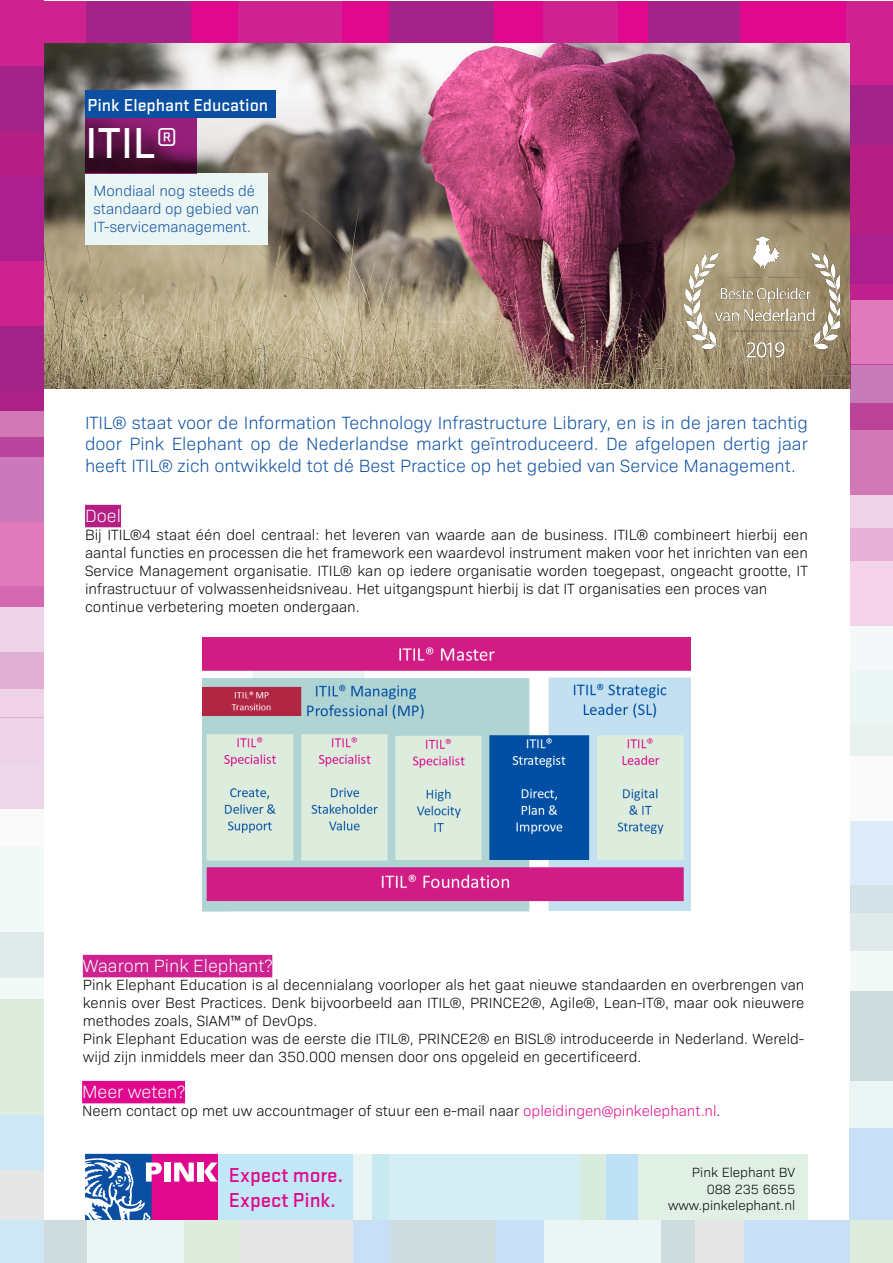
<style>
.page{position:relative;width:893px;height:1263px;background:#fff}
.page>*{position:absolute;margin:0;border:0;box-sizing:border-box;transform-origin:0 0}
.Titel{font:500 45px "Stratum 2";color:#fff}
.Expect_more{font:500 21px "Stratum 2";color:#e0088c}
.Broodtekst{font:300 18px/21.6px "Bio Sans";color:#0a4fa2;text-align:justify}
.Pink_facts_label{font:300 18px "Bio Sans";color:#fff}
.Boventitel{font:500 18px "Stratum 2";color:#fff}
.Broodtekst-2{font:300 15px/18px "Bio Sans";color:#000;text-align:justify}
.Inleiding{font:300 15px "Bio Sans";color:#000}
.Broodtekst-3{font:300 15px "Bio Sans";color:#0a4fa2}
.Broodtekst-4{font:300 13.5px "Bio Sans";color:#000}
.s1{color:#e0088c}
</style>
<div class="page">
<img style="left:44px;top:43px;width:806px;height:345px">
<div style="left:85px;top:173px;width:183px;height:71px;background:#ebf5f3"></div>
<svg style="left:86px;top:118px;width:111px;height:55px"></svg>
<div style="left:86px;top:90px;width:190px;height:28px;background:#0a4fa2"></div>
<div style="left:85px;top:505px;width:36px;height:22px;background:#b51e83"></div>
<svg style="left:85px;top:1154px;width:133px;height:66px"></svg>
<div style="left:218px;top:1154px;width:135px;height:66px;background:#c2e7f6"></div>
<div style="left:580px;top:1154px;width:26px;height:66px;background:#d8ecdd"></div>
<div style="left:606px;top:1154px;width:32px;height:66px;background:#bee1f6"></div>
<div style="left:638px;top:1154px;width:170px;height:66px;background:#e0f0e4"></div>
<div style="left:353px;top:1154px;width:19px;height:66px;background:#e9f5f5"></div>
<div style="left:388px;top:1154px;width:192px;height:66px;background:#d5eef3"></div>
<div style="left:372px;top:1154px;width:16px;height:66px;background:#c8e9f0"></div>
<img style="left:685px;top:236px;width:155px;height:126px">
<div style="left:1px;top:1px;width:43px;height:65px;background:#ce2290"></div>
<div style="left:1px;top:66px;width:43px;height:98px;background:#a32388"></div>
<div style="left:1px;top:131px;width:43px;height:65px;background:#b51e83"></div>
<div style="left:1px;top:176px;width:43px;height:85px;background:#ab208e"></div>
<div style="left:1px;top:261px;width:43px;height:92px;background:#ce2290"></div>
<div style="left:1px;top:326px;width:43px;height:85px;background:#a32388"></div>
<svg style="left:1px;top:411px;width:43px;height:26px"></svg>
<svg style="left:1px;top:437px;width:43px;height:85px;fill:#cc79bb"></svg>
<div style="left:42px;top:1px;width:44px;height:42px;background:#ce2290"></div>
<div style="left:86px;top:1px;width:105px;height:42px;background:#a32388"></div>
<div style="left:238px;top:1px;width:104px;height:42px;background:#ce2290"></div>
<div style="left:191px;top:1px;width:47px;height:42px;background:#e0088c"></div>
<div style="left:342px;top:1px;width:48px;height:42px;background:#e0088c"></div>
<div style="left:390px;top:1px;width:104px;height:42px;background:#a32388"></div>
<div style="left:542px;top:1px;width:76px;height:42px;background:#ce2290"></div>
<div style="left:494px;top:1px;width:48px;height:42px;background:#e0088c"></div>
<div style="left:618px;top:1px;width:30px;height:42px;background:#e0088c"></div>
<div style="left:648px;top:1px;width:122px;height:42px;background:#a32388"></div>
<div style="left:846px;top:1px;width:47px;height:42px;background:#ce2290"></div>
<div style="left:740px;top:1px;width:106px;height:42px;background:#e0088c"></div>
<div style="left:850px;top:39px;width:43px;height:65px;background:#ce2290"></div>
<div style="left:850px;top:85px;width:43px;height:85px;background:#a32388"></div>
<div style="left:850px;top:145px;width:43px;height:90px;background:#b51e83"></div>
<div style="left:850px;top:235px;width:43px;height:65px;background:#ab208e"></div>
<svg style="left:850px;top:285px;width:43px;height:80px;fill:#e17abc"></svg>
<div style="left:850px;top:365px;width:43px;height:65px;background:#c77bb7"></div>
<svg style="left:850px;top:404px;width:43px;height:91px;fill:#d278b4"></svg>
<div style="left:850px;top:495px;width:43px;height:65px;background:#eed3e8"></div>
<svg style="left:850px;top:528px;width:43px;height:97px;fill:#f5d3e9"></svg>
<div style="left:850px;top:625px;width:43px;height:65px;background:#f5f8f8"></div>
<div style="left:850px;top:671px;width:43px;height:85px;background:#ebf5f3"></div>
<div style="left:850px;top:726px;width:43px;height:95px;background:linear-gradient(to right,#f5f8f7,#f5f8f7)"></div>
<div style="left:850px;top:821px;width:43px;height:91px;background:#deebf9"></div>
<div style="left:850px;top:886px;width:43px;height:65px;background:linear-gradient(to right,#dce7ea,#dce7ea)"></div>
<div style="left:850px;top:951px;width:43px;height:65px;background:#f3f9f7"></div>
<div style="left:850px;top:992px;width:43px;height:109px;background:#cedcde"></div>
<div style="left:1px;top:522px;width:43px;height:84px;background:#e17abc"></div>
<svg style="left:1px;top:587px;width:43px;height:65px;fill:#ecd3e7"></svg>
<svg style="left:1px;top:652px;width:43px;height:65px;fill:#e1afd3"></svg>
<div style="left:1px;top:717px;width:43px;height:91px;background:#eed3e8"></div>
<svg style="left:1px;top:808px;width:43px;height:1px"></svg>
<div style="left:1px;top:847px;width:43px;height:85px;background:#f3f9f7"></div>
<div style="left:1px;top:932px;width:43px;height:45px;background:#e1eaeb"></div>
<div style="left:1px;top:977px;width:43px;height:66px;background:#f3f9f7"></div>
<div style="left:1px;top:999px;width:43px;height:129px;background:#ddecdd"></div>
<div style="left:1px;top:1115px;width:43px;height:55px;background:#cde7f4"></div>
<div style="left:1px;top:1170px;width:43px;height:65px;background:#e7e6e6"></div>
<div style="left:1px;top:1220px;width:43px;height:43px;background:#cde7f4"></div>
<div style="left:850px;top:1081px;width:43px;height:65px;background:#ebf5f3"></div>
<div style="left:850px;top:1128px;width:43px;height:92px;background:#c8dff5"></div>
<div style="left:44px;top:1220px;width:43px;height:43px;background:#cedcde"></div>
<div style="left:87px;top:1220px;width:97px;height:43px;background:#ebf5f3"></div>
<div style="left:239px;top:1220px;width:114px;height:43px;background:#e7e6e6"></div>
<div style="left:184px;top:1220px;width:55px;height:43px;background:#ddecdd"></div>
<div style="left:353px;top:1220px;width:38px;height:43px;background:#c8dff5"></div>
<div style="left:391px;top:1220px;width:104px;height:43px;background:#cedcde"></div>
<div style="left:544px;top:1220px;width:117px;height:43px;background:#ebf5f3"></div>
<div style="left:495px;top:1220px;width:49px;height:43px;background:#c8dff5"></div>
<div style="left:661px;top:1220px;width:35px;height:43px;background:#cedcde"></div>
<div style="left:696px;top:1220px;width:48px;height:43px;background:#e7e6e6"></div>
<div style="left:850px;top:1220px;width:43px;height:43px;background:#ddecdd"></div>
<div style="left:744px;top:1220px;width:106px;height:43px;background:#c8dff5"></div>
<div style="left:82px;top:1081px;width:103px;height:22px;background:#e0088c"></div>
<div style="left:83px;top:955px;width:189px;height:22px;background:#ce2290"></div>
<img style="left:203px;top:638px;width:487px;height:274px">
<p class="Boventitel" style="left:88px;top:93px;width:182px">Pink Elephant Education</p>
<p class="Titel" style="left:86px;top:113px;width:94px">ITIL®</p>
<p class="Broodtekst-3" style="left:94px;top:180px;width:163px">Mondiaal nog steeds dé</p>
<p class="Broodtekst-3" style="left:94px;top:198px;width:167px">standaard op gebied van</p>
<p class="Broodtekst-3" style="left:94px;top:216px;width:159px">IT-servicemanagement.</p>
<p class="Broodtekst" style="left:85px;top:410px;width:724px">ITIL® staat voor de Information Technology Infrastructure Library, en is in de jaren tachtig door Pink Elephant op de Nederlandse markt geïntroduceerd. De afgelopen dertig jaar heeft ITIL® zich ontwikkeld tot dé Best Practice op het gebied van Service Management.</p>
<p class="Pink_facts_label" style="left:85px;top:503px;width:37px">Doel</p>
<p class="Broodtekst-2" style="left:85px;top:525px;width:724px">Bij ITIL®4 staat één doel centraal: het leveren van waarde aan de business. ITIL® combineert hierbij een aantal functies en processen die het framework een waardevol instrument maken voor het inrichten van een Service Management organisatie. ITIL® kan op iedere organisatie worden toegepast, ongeacht grootte, IT infrastructuur of volwassenheidsniveau. Het uitgangspunt hierbij is dat IT organisaties een proces van</p>
<p class="Broodtekst-2" style="left:85px;top:597px;width:276px">continue verbetering moeten ondergaan.</p>
<p class="Pink_facts_label" style="left:83px;top:953px;width:191px">Waarom Pink Elephant?</p>
<p class="Broodtekst-2" style="left:83px;top:975px;width:723px">Pink Elephant Education is al decennialang voorloper als het gaat nieuwe standaarden en overbrengen van kennis over Best Practices. Denk bijvoorbeeld aan ITIL®, PRINCE2®, Agile®, Lean-IT®, maar ook nieuwere methodes zoals, SIAM™ of DevOps.</p>
<p class="Broodtekst-2" style="left:83px;top:1029px;width:723px">Pink Elephant Education was de eerste die ITIL®, PRINCE2® en BISL® introduceerde in Nederland. Wereld&shy;wijd zijn inmiddels meer dan 350.000 mensen door ons opgeleid en gecertificeerd.</p>
<p class="Pink_facts_label" style="left:82px;top:1079px;width:104px">Meer weten?</p>
<p class="Inleiding" style="left:82px;top:1100px;width:640px">Neem contact op met uw accountmager of stuur een e-mail naar <span class="s1">opleidingen@pinkelephant.nl</span>.</p>
<p class="Expect_more" style="left:229px;top:1160px;width:116px">Expect more.</p>
<p class="Expect_more" style="left:229px;top:1185px;width:108px">Expect Pink.</p>
<p class="Broodtekst-4" style="left:692px;top:1163px;width:105px">Pink Elephant BV</p>
<p class="Broodtekst-4" style="left:707px;top:1179px;width:90px">088 235 6655</p>
<p class="Broodtekst-4" style="left:668px;top:1195px;width:129px">www.pinkelephant.nl</p>
</div>
